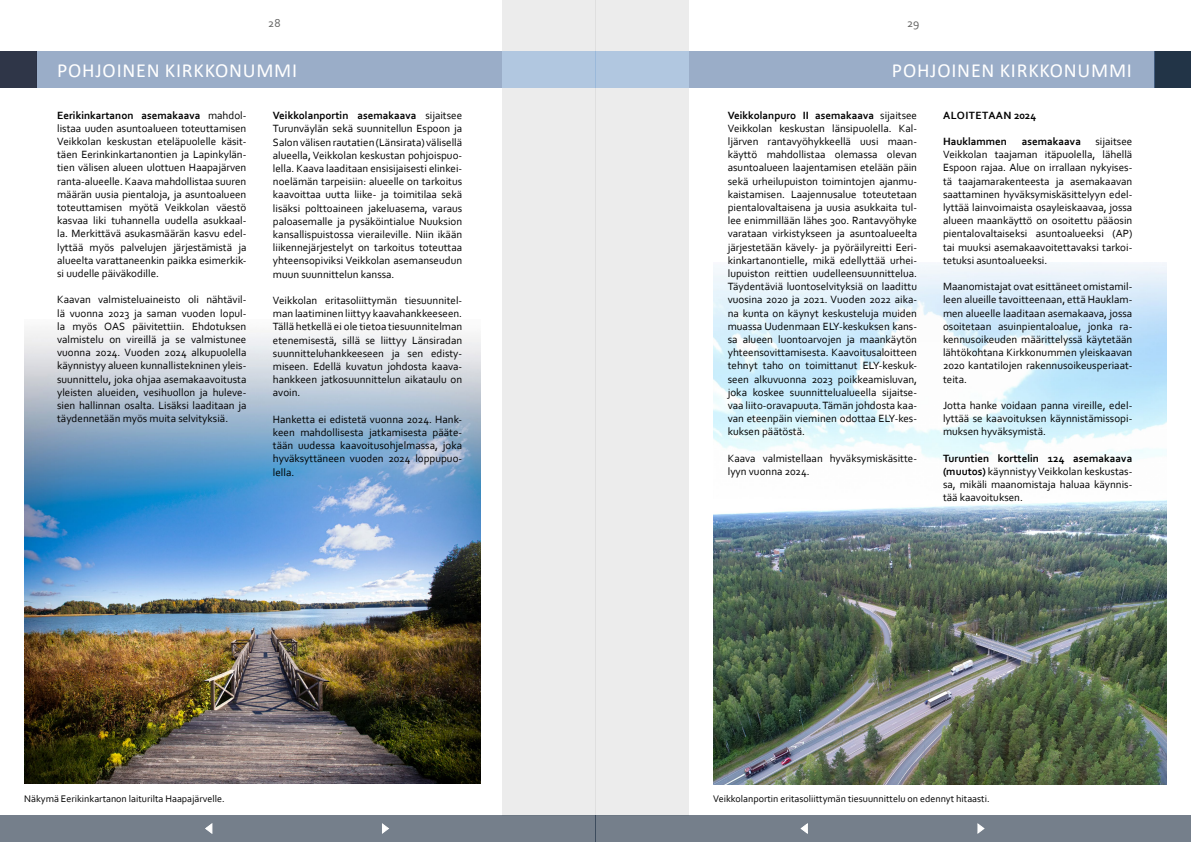
<style>
.page{position:relative;width:1191px;height:842px;background:#fff}
.page>*{position:absolute;margin:0;border:0;box-sizing:border-box;transform-origin:0 0}
.t1{font:20px "Calibri";letter-spacing:.04em;color:#fff}
.t2{font:12px "Corbel";color:#616160}
.t3{font:11px/13.2px "Corbel";color:#000;text-align:justify}
.t4{font:700 11px "Corbel";color:#000}
.t5{font:700 11px "Corbel";letter-spacing:.04em;color:#000}
.t6{font:10px "Corbel";color:#000}
.s1{font-weight:700}
</style>
<div class="page">
<div style="left:502px;top:0;width:93px;height:815px;background:#ececec"></div>
<div style="left:595px;top:0;width:94px;height:815px;background:#ececec"></div>
<div style="left:1155px;top:52px;width:36px;height:36px;background:#223447"></div>
<div style="left:689px;top:52px;width:466px;height:36px;background:#9aadc8"></div>
<div style="left:36px;top:52px;width:466px;height:36px;background:#9aadc8"></div>
<div style="left:0;top:52px;width:36px;height:36px;background:#2f3648"></div>
<div style="left:0;top:815px;width:595px;height:27px;background:#757f8b"></div>
<div style="left:502px;top:52px;width:93px;height:36px;background:#b1c7e0"></div>
<svg style="left:382px;top:823px;width:7px;height:11px"></svg>
<svg style="left:205px;top:823px;width:8px;height:11px"></svg>
<div style="left:595px;top:815px;width:596px;height:27px;background:#757f8b"></div>
<svg style="left:977px;top:823px;width:8px;height:11px"></svg>
<svg style="left:800px;top:823px;width:8px;height:11px"></svg>
<div style="left:595px;top:52px;width:94px;height:36px;background:#b1c7e0"></div>
<img style="left:24px;top:330px;width:457px;height:454px">
<img style="left:713px;top:262px;width:453px;height:522px">
<p class="t2" style="left:268px;top:16px;width:14px">28</p>
<p class="t2" style="left:907px;top:16px;width:14px">29</p>
<h1 class="t1" style="left:57px;top:57px;width:242px">POHJOINEN KIRKKONUMMI</h1>
<p class="t3" style="left:57px;top:108px;width:191px"><span class="s1">Eerikinkartanon asemakaava</span> mahdol&shy;listaa uuden asuntoalueen toteuttamisen Veikkolan keskustan eteläpuolelle käsit&shy;täen Eerinkinkartanontien ja Lapinkylän&shy;tien välisen alueen ulottuen Haapajärven ranta-alueelle. Kaava mahdollistaa suuren määrän uusia pientaloja, ja asuntoalueen toteuttamisen myötä Veikkolan väestö kasvaa liki tuhannella uudella asukkaal&shy;la. Merkittävä asukasmäärän kasvu edel&shy;lyttää myös palvelujen järjestämistä ja alueelta varattaneenkin paikka esimerkik&shy;si uudelle päiväkodille.</p>
<p class="t3" style="left:57px;top:293px;width:191px">Kaavan valmisteluaineisto oli nähtävil&shy;lä vuonna 2023 ja saman vuoden lopul&shy;la myös OAS päivitettiin. Ehdotuksen valmistelu on vireillä ja se valmistunee vuonna 2024. Vuoden 2024 alkupuolella käynnistyy alueen kunnallistekninen yleis&shy;suunnittelu, joka ohjaa asemakaavoitusta yleisten alueiden, vesihuollon ja huleve&shy;sien hallinnan osalta. Lisäksi laaditaan ja täydennetään myös muita selvityksiä.</p>
<h1 class="t1" style="left:892px;top:57px;width:242px">POHJOINEN KIRKKONUMMI</h1>
<p class="t3" style="left:728px;top:108px;width:191px"><span class="s1">Veikkolanpuro II asemakaava</span> sijaitsee Veikkolan keskustan länsipuolella. Kal&shy;ljärven rantavyöhykkeellä uusi maan&shy;käyttö mahdollistaa olemassa olevan asuntoalueen laajentamisen etelään päin sekä urheilupuiston toimintojen ajanmu&shy;kaistamisen. Laajennusalue toteutetaan pientalovaltaisena ja uusia asukkaita tul&shy;lee enimmillään lähes 300. Rantavyöhyke varataan virkistykseen ja asuntoalueelta järjestetään kävely- ja pyöräilyreitti Eeri&shy;kinkartanontielle, mikä edellyttää urhei&shy;lupuiston reittien uudelleensuunnittelua.<br>Täydentäviä luontoselvityksiä on laadittu vuosina 2020 ja 2021. Vuoden 2022 aika&shy;na kunta on käynyt keskusteluja muiden muassa Uudenmaan ELY-keskuksen kans&shy;sa alueen luontoarvojen ja maankäytön yhteensovittamisesta. Kaavoitusaloitteen tehnyt taho on toimittanut ELY-keskuk&shy;seen alkuvuonna 2023 poikkeamisluvan, joka koskee suunnittelualueella sijaitse&shy;vaa liito-oravapuuta.Tämän johdosta kaa&shy;van eteenpäin vieminen odottaa ELY-kes&shy;kuksen päätöstä.</p>
<p class="t3" style="left:728px;top:451px;width:191px">Kaava valmistellaan hyväksymiskäsitte&shy;lyyn vuonna 2024.</p>
<p class="t5" style="left:943px;top:108px;width:94px">ALOITETAAN 2024</p>
<p class="t4" style="left:943px;top:134px;width:65px">Hauklammen</p>
<p class="t4" style="left:1022px;top:134px;width:61px">asemakaava</p>
<p class="t3" style="left:273px;top:109px;width:191px"><span class="s1">Veikkolanportin asemakaava</span> sijaitsee Turunväylän sekä suunnitellun Espoon ja Salon välisen rautatien (Länsirata) välisellä alueella, Veikkolan keskustan pohjoispuo&shy;lella. Kaava laaditaan ensisijaisesti elinkei&shy;noelämän tarpeisiin: alueelle on tarkoitus kaavoittaa uutta liike- ja toimitilaa sekä lisäksi polttoaineen jakeluasema, varaus paloasemalle ja pysäköintialue Nuuksion kansallispuistossa vieraileville. Niin ikään liikennejärjestelyt on tarkoitus toteuttaa yhteensopiviksi Veikkolan asemanseudun muun suunnittelun kanssa.</p>
<p class="t3" style="left:273px;top:293px;width:191px">Veikkolan eritasoliittymän tiesuunnitel&shy;man laatiminen liittyy kaavahankkeeseen.<br>Tällä hetkellä ei ole tietoa tiesuunnitelman etenemisestä, sillä se liittyy Länsiradan suunnitteluhankkeeseen ja sen edisty&shy;miseen. Edellä kuvatun johdosta kaava&shy;hankkeen jatkosuunnittelun aikataulu on avoin.</p>
<p class="t3" style="left:273px;top:412px;width:191px">Hanketta ei edistetä vuonna 2024. Hank&shy;keen mahdollisesta jatkamisesta pääte&shy;tään uudessa kaavoitusohjelmassa, joka hyväksyttäneen vuoden 2024 loppupuo&shy;lella.</p>
<p class="t3" style="left:943px;top:134px;width:191px;text-indent:152px">sijaitsee Veikkolan taajaman itäpuolella, lähellä Espoon rajaa. Alue on irrallaan nykyises&shy;tä taajamarakenteesta ja asemakaavan saattaminen hyväksymiskäsittelyyn edel&shy;lyttää lainvoimaista osayleiskaavaa, jossa alueen maankäyttö on osoitettu pääosin pientalovaltaiseksi asuntoalueeksi (AP) tai muuksi asemakaavoitettavaksi tarkoi&shy;tetuksi asuntoalueeksi.</p>
<p class="t3" style="left:943px;top:280px;width:191px">Maanomistajat ovat esittäneet omistamil&shy;leen alueille tavoitteenaan, että Hauklam&shy;men alueelle laaditaan asemakaava, jossa osoitetaan asuinpientaloalue, jonka ra&shy;kennusoikeuden määrittelyssä käytetään lähtökohtana Kirkkonummen yleiskaavan 2020 kantatilojen rakennusoikeusperiaat&shy;teita.</p>
<p class="t3" style="left:943px;top:398px;width:191px">Jotta hanke voidaan panna vireille, edel&shy;lyttää se kaavoituksen käynnistämissopi&shy;muksen hyväksymistä.</p>
<p class="t3" style="left:943px;top:451px;width:191px"><span class="s1">Turuntien korttelin 124 asemakaava (muutos)</span> käynnistyyVeikkolan keskustas&shy;sa, mikäli maanomistaja haluaa käynnis&shy;tää kaavoituksen.</p>
<p class="t6" style="left:24px;top:792px;width:202px">Näkymä Eerikinkartanon laiturilta Haapajärvelle.</p>
<p class="t6" style="left:713px;top:792px;width:278px">Veikkolanportin eritasoliittymän tiesuunnittelu on edennyt hitaasti.</p>
</div>
